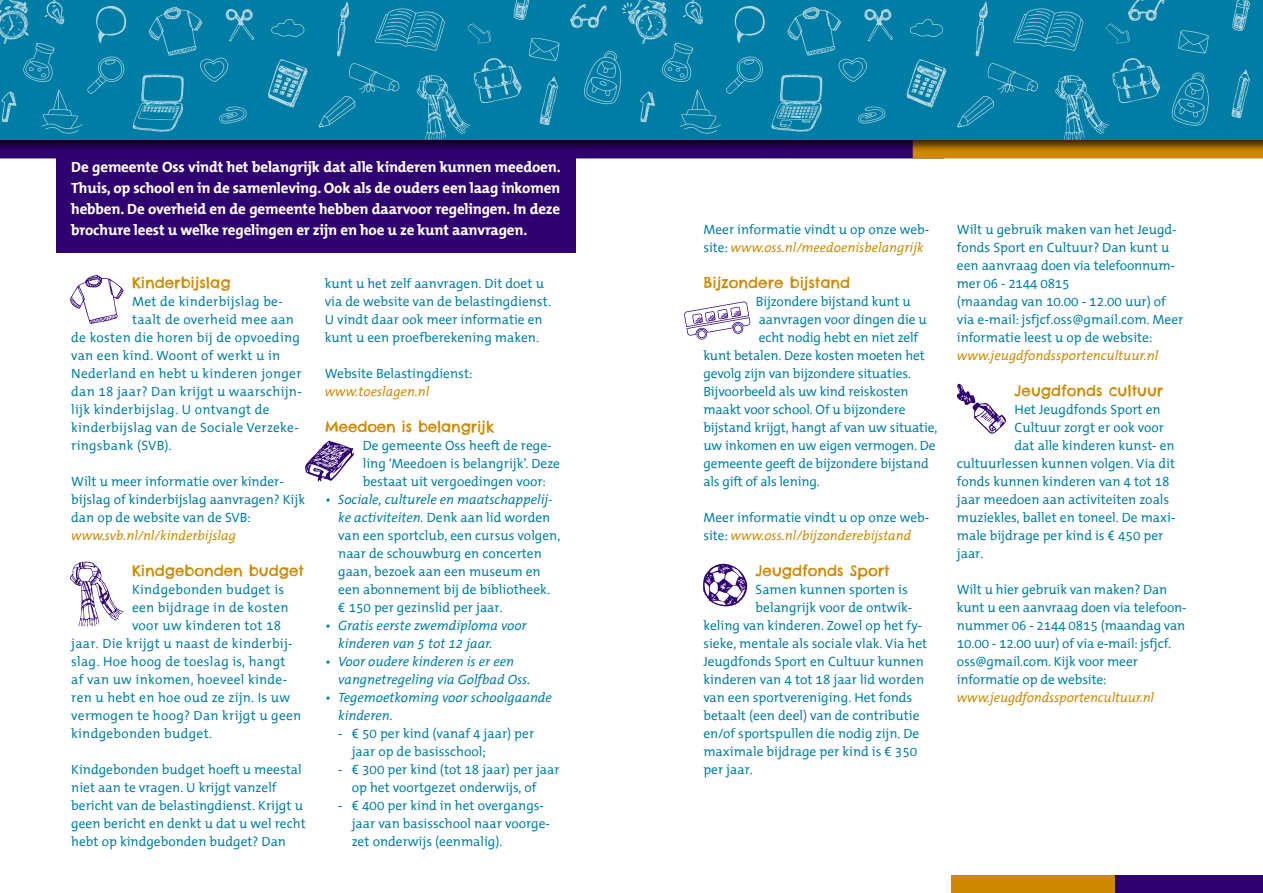
<style>
.page{position:relative;width:1263px;height:893px;background:#fff}
.page>*{position:absolute;margin:0;border:0;box-sizing:border-box;transform-origin:0 0}
.t1{font:700 15px/21px "The Mix Office";letter-spacing:-.01em;color:#fff;text-align:justify}
.t2{font:15px "Chelsea Market Pro";color:#ce8900}
.t3{font:13.5px/18px "The Mix Office";color:#007da5}
.t4{font:13.5px "The Mix Office";letter-spacing:.02em;color:#007da5}
.t5{font:italic 13.5px/18px "The Mix Office";color:#007da5}
.t6{font:italic 13.5px "The Mix Office";color:#ce8900}
.s1{font-style:italic}
.s2{font-style:italic;color:#ce8900}
</style>
<div class="page">
<div style="left:56px;top:146px;width:520px;height:107px;background:#2f006f"></div>
<div style="left:951px;top:876px;width:165px;height:17px;background:#ce8900"></div>
<div style="left:1116px;top:876px;width:147px;height:17px;background:#2f006f"></div>
<svg style="left:0;top:0;width:1263px;height:158px;background:#13779d"></svg>
<svg style="left:70px;top:275px;width:54px;height:49px"></svg>
<svg style="left:70px;top:561px;width:54px;height:65px"></svg>
<svg style="left:703px;top:563px;width:44px;height:44px"></svg>
<svg style="left:956px;top:384px;width:50px;height:50px"></svg>
<svg style="left:305px;top:440px;width:49px;height:42px"></svg>
<svg style="left:684px;top:301px;width:66px;height:39px"></svg>
<p class="t1" style="left:71px;top:157px;width:491px">De gemeente Oss vindt het belangrijk dat alle kinderen kunnen meedoen.<br>Thuis, op school en in de samenleving. Ook als de ouders een laag inkomen hebben. De overheid en de gemeente hebben daarvoor regelingen. In deze brochure leest u welke regelingen er zijn en hoe u ze kunt aanvragen.</p>
<p class="t2" style="left:132px;top:273px;width:100px">Kinderbijslag</p>
<p class="t4" style="left:132px;top:295px;width:152px">Met de kinderbijslag be-</p>
<p class="t4" style="left:132px;top:313px;width:163px">taalt de overheid mee aan</p>
<p class="t4" style="left:71px;top:331px;width:230px">de kosten die horen bij de opvoeding</p>
<p class="t4" style="left:71px;top:349px;width:211px">van een kind. Woont of werkt u in</p>
<p class="t4" style="left:71px;top:367px;width:232px">Nederland en hebt u kinderen jonger</p>
<p class="t4" style="left:71px;top:385px;width:232px">dan 18 jaar? Dan krijgt u waarschijn-</p>
<p class="t4" style="left:71px;top:403px;width:200px">lijk kinderbijslag. U ontvangt de</p>
<p class="t4" style="left:71px;top:421px;width:229px">kinderbijslag van de Sociale Verzeke-</p>
<p class="t4" style="left:71px;top:439px;width:102px">ringsbank (SVB).</p>
<p class="t3" style="left:71px;top:473px;width:235px">Wilt u meer informatie over kinder&shy;bijslag of kinderbijslag aanvragen? Kijk dan op de website van de SVB:</p>
<p class="t6" style="left:71px;top:529px;width:166px">www.svb.nl/nl/kinderbijslag</p>
<p class="t2" style="left:132px;top:561px;width:173px">Kindgebonden budget</p>
<p class="t4" style="left:132px;top:583px;width:154px">Kindgebonden budget is</p>
<p class="t4" style="left:132px;top:601px;width:158px">een bijdrage in de kosten</p>
<p class="t4" style="left:132px;top:619px;width:151px">voor uw kinderen tot 18</p>
<p class="t4" style="left:71px;top:637px;width:223px">jaar. Die krijgt u naast de kinderbij-</p>
<p class="t4" style="left:71px;top:655px;width:216px">slag. Hoe hoog de toeslag is, hangt</p>
<p class="t4" style="left:71px;top:673px;width:217px">af van uw inkomen, hoeveel kinde-</p>
<p class="t4" style="left:71px;top:691px;width:220px">ren u hebt en hoe oud ze zijn. Is uw</p>
<p class="t4" style="left:71px;top:709px;width:232px">vermogen te hoog? Dan krijgt u geen</p>
<p class="t4" style="left:71px;top:727px;width:143px">kindgebonden budget.</p>
<p class="t3" style="left:71px;top:761px;width:236px">Kindgebonden budget hoeft u meestal niet aan te vragen. U krijgt vanzelf bericht van de belastingdienst. Krijgt u geen bericht en denkt u dat u wel recht hebt op kindgebonden budget? Dan</p>
<p class="t3" style="left:325px;top:275px;width:228px">kunt u het zelf aanvragen. Dit doet u via de website van de belastingdienst.<br>U vindt daar ook meer informatie en kunt u een proefberekening maken.</p>
<p class="t3" style="left:325px;top:365px;width:149px">Website Belastingdienst:</p>
<p class="t6" style="left:325px;top:385px;width:106px">www.toeslagen.nl</p>
<p class="t2" style="left:325px;top:417px;width:171px">Meedoen is belangrijk</p>
<p class="t3" style="left:363px;top:437px;width:199px">De gemeente Oss heeft de rege&shy;ling ‘Meedoen is belangrijk’. Deze bestaat uit vergoedingen voor:</p>
<p class="t3" style="left:338px;top:491px;width:224px;text-indent:-14px"><span class="s1">• Sociale, culturele en maatschappelij&shy;ke activiteiten.</span> Denk aan lid worden van een sportclub, een cursus volgen, naar de schouwburg en concerten gaan, bezoek aan een museum en een abonnement bij de bibliotheek.</p>
<p class="t3" style="left:338px;top:599px;width:166px">€ 150 per gezinslid per jaar.</p>
<p class="t5" style="left:338px;top:617px;width:190px;text-indent:-14px">• Gratis eerste zwemdiploma voor kinderen van 5 tot 12 jaar.</p>
<p class="t5" style="left:325px;top:653px;width:191px">• Voor oudere kinderen is er een</p>
<p class="t5" style="left:338px;top:671px;width:194px">vangnetregeling via Golfbad Oss.</p>
<p class="t5" style="left:338px;top:689px;width:215px;text-indent:-14px">• Tegemoetkoming voor schoolgaande kinderen.</p>
<p class="t3" style="left:352px;top:725px;width:184px;text-indent:-14px">- € 50 per kind (vanaf 4 jaar) per jaar op de basisschool;</p>
<p class="t3" style="left:352px;top:761px;width:209px;text-indent:-14px">- € 300 per kind (tot 18 jaar) per jaar op het voortgezet onderwijs, of</p>
<p class="t3" style="left:352px;top:797px;width:200px;text-indent:-14px">- € 400 per kind in het overgangs&shy;jaar van basisschool naar voorge&shy;zet onderwijs (eenmalig).</p>
<p class="t3" style="left:703px;top:221px;width:227px">Meer informatie vindt u op onze web&shy;site: <span class="s2">www.oss.nl/meedoenisbelangrijk</span></p>
<p class="t2" style="left:703px;top:273px;width:148px">Bijzondere bijstand</p>
<p class="t3" style="left:756px;top:293px;width:156px">Bijzondere bijstand kunt u</p>
<p class="t3" style="left:759px;top:311px;width:169px">aanvragen voor dingen die u</p>
<p class="t3" style="left:759px;top:329px;width:161px">echt nodig hebt en niet zelf</p>
<p class="t3" style="left:703px;top:347px;width:223px">kunt betalen. Deze kosten moeten het</p>
<p class="t3" style="left:703px;top:365px;width:209px">gevolg zijn van bijzondere situaties.</p>
<p class="t3" style="left:703px;top:383px;width:207px">Bijvoorbeeld als uw kind reiskosten</p>
<p class="t3" style="left:703px;top:401px;width:204px">maakt voor school. Of u bijzondere</p>
<p class="t3" style="left:703px;top:419px;width:236px">bijstand krijgt, hangt af van uw situatie,</p>
<p class="t3" style="left:703px;top:437px;width:234px">uw inkomen en uw eigen vermogen. De</p>
<p class="t3" style="left:703px;top:455px;width:227px">gemeente geeft de bijzondere bijstand</p>
<p class="t3" style="left:703px;top:473px;width:118px">als gift of als lening.</p>
<p class="t3" style="left:703px;top:509px;width:227px">Meer informatie vindt u op onze web&shy;site: <span class="s2">www.oss.nl/bijzonderebijstand</span></p>
<p class="t2" style="left:756px;top:561px;width:136px">Jeugdfonds Sport</p>
<p class="t3" style="left:756px;top:581px;width:154px">Samen kunnen sporten is</p>
<p class="t3" style="left:756px;top:599px;width:158px">belangrijk voor de ontwik-</p>
<p class="t3" style="left:703px;top:617px;width:220px">keling van kinderen. Zowel op het fy-</p>
<p class="t3" style="left:703px;top:635px;width:225px">sieke, mentale als sociale vlak. Via het</p>
<p class="t3" style="left:703px;top:653px;width:222px">Jeugdfonds Sport en Cultuur kunnen</p>
<p class="t3" style="left:703px;top:671px;width:222px">kinderen van 4 tot 18 jaar lid worden</p>
<p class="t3" style="left:703px;top:689px;width:210px">van een sportvereniging. Het fonds</p>
<p class="t3" style="left:703px;top:707px;width:218px">betaalt (een deel) van de contributie</p>
<p class="t3" style="left:703px;top:725px;width:218px">en/of sportspullen die nodig zijn. De</p>
<p class="t3" style="left:703px;top:743px;width:215px">maximale bijdrage per kind is € 350</p>
<p class="t3" style="left:703px;top:761px;width:51px">per jaar.</p>
<p class="t3" style="left:957px;top:221px;width:228px">Wilt u gebruik maken van het Jeugd&shy;fonds Sport en Cultuur? Dan kunt u een aanvraag doen via telefoonnum&shy;mer 06 - 2144 0815<br>(maandag van 10.00 - 12.00 uur) of via e-mail: jsfjcf.oss@gmail.com. Meer informatie leest u op de website: <span class="s2">www.jeugdfondssportencultuur.nl</span></p>
<p class="t2" style="left:1014px;top:381px;width:150px">Jeugdfonds cultuur</p>
<p class="t3" style="left:1014px;top:401px;width:148px">Het Jeugdfonds Sport en</p>
<p class="t3" style="left:1014px;top:419px;width:151px">Cultuur zorgt er ook voor</p>
<p class="t3" style="left:1014px;top:437px;width:162px">dat alle kinderen kunst- en</p>
<p class="t3" style="left:957px;top:455px;width:220px">cultuurlessen kunnen volgen. Via dit</p>
<p class="t3" style="left:957px;top:473px;width:214px">fonds kunnen kinderen van 4 tot 18</p>
<p class="t3" style="left:957px;top:491px;width:214px">jaar meedoen aan activiteiten zoals</p>
<p class="t3" style="left:957px;top:509px;width:220px">muziekles, ballet en toneel. De maxi-</p>
<p class="t3" style="left:957px;top:527px;width:208px">male bijdrage per kind is € 450 per</p>
<p class="t3" style="left:957px;top:545px;width:28px">jaar.</p>
<p class="t3" style="left:957px;top:581px;width:231px">Wilt u hier gebruik van maken? Dan kunt u een aanvraag doen via telefoon&shy;nummer 06 - 2144 0815 (maandag van</p>
<p class="t3" style="left:957px;top:635px;width:216px">10.00 - 12.00 uur) of via e-mail: jsfjcf. oss@gmail.com. Kijk voor meer</p>
<p class="t3" style="left:957px;top:671px;width:151px">informatie op de website:</p>
<p class="t6" style="left:957px;top:691px;width:199px">www.jeugdfondssportencultuur.nl</p>
</div>
